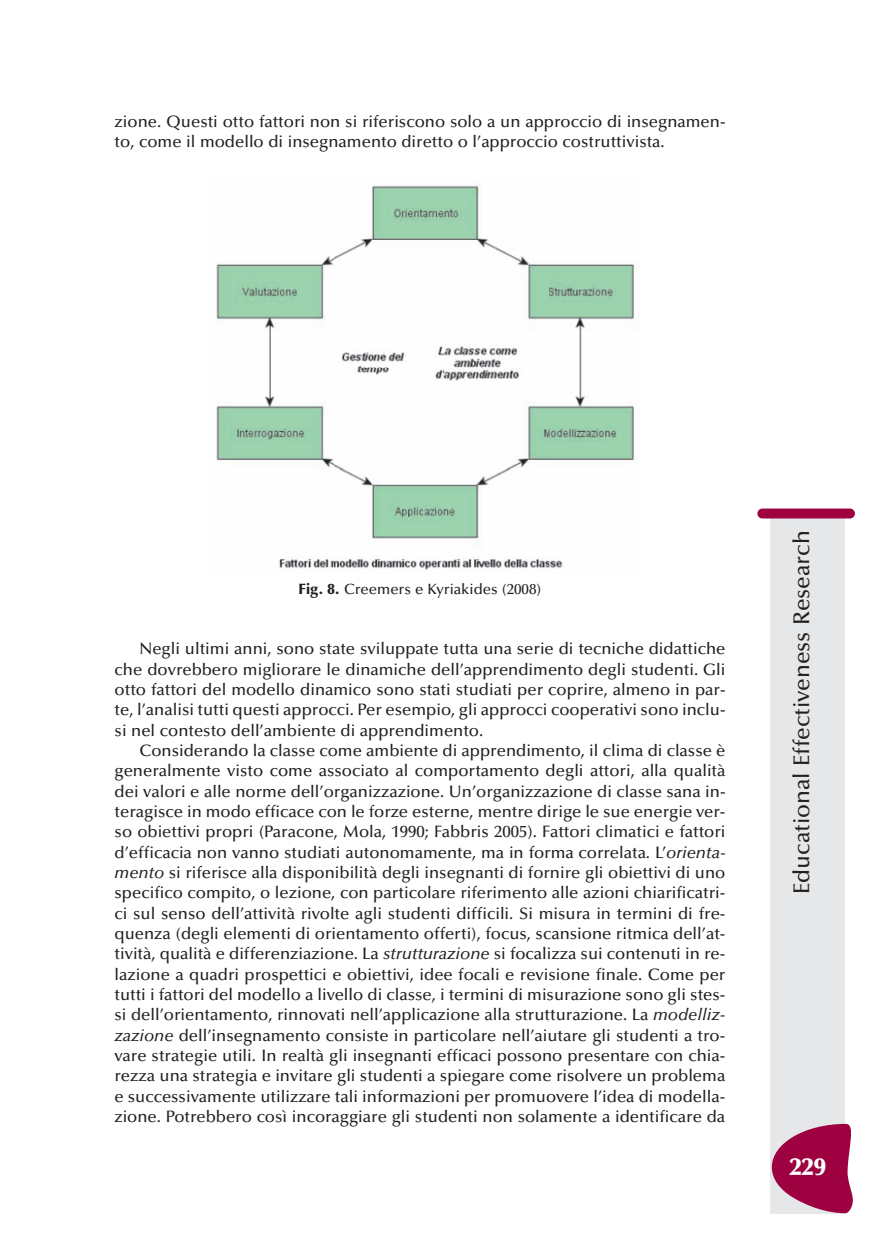
<style>
.page{position:relative;width:869px;height:1241px;background:#fff}
.page>*{position:absolute;margin:0;border:0;box-sizing:border-box;transform-origin:0 0}
.t1{font:900 24.5px "Optima";color:#fff}
.t2{font:500 22.75px "Optima";color:#231f20}
.t3{font:500 16.62px/20.3px "Optima";color:#231f20;text-align:justify}
.t4{font:500 14.88px "Optima";color:#231f20}
.s1{font-weight:900}
.s2{font-style:italic}
</style>
<div class="page">
<img style="left:216px;top:185px;width:419px;height:385px">
<div style="left:770px;top:516px;width:74px;height:697px;background:#e6e7e9"></div>
<div style="left:757px;top:508px;width:97px;height:10px;background:#9d0140;border-radius:5px"></div>
<svg style="left:771px;top:1123px;width:82px;height:89px"></svg>
<p class="t3" style="left:115px;top:113px;width:612px">zione. Questi otto fattori non si riferiscono solo a un approccio di insegnamen&shy;to, come il modello di insegnamento diretto o l’approccio costruttivista.</p>
<p class="t4" style="left:298px;top:583px;width:244px"><span class="s1">Fig. 8.</span> Creemers e Kyriakides (2008)</p>
<p class="t3" style="left:115px;top:640px;width:612px;text-indent:25px">Negli ultimi anni, sono state sviluppate tutta una serie di tecniche didattiche che dovrebbero migliorare le dinamiche dell’apprendimento degli studenti. Gli otto fattori del modello dinamico sono stati studiati per coprire, almeno in par&shy;te, l’analisi tutti questi approcci. Per esempio, gli approcci cooperativi sono inclu&shy;si nel contesto dell’ambiente di apprendimento.</p>
<p class="t3" style="left:114px;top:742px;width:612px;text-indent:25px">Considerando la classe come ambiente di apprendimento, il clima di classe è generalmente visto come associato al comportamento degli attori, alla qualità dei valori e alle norme dell’organizzazione. Un’organizzazione di classe sana in&shy;teragisce in modo efficace con le forze esterne, mentre dirige le sue energie ver&shy;so obiettivi propri (Paracone, Mola, 1990; Fabbris 2005). Fattori climatici e fattori d’efficacia non vanno studiati autonomamente, ma in forma correlata. L’<span class="s2">orienta&shy;mento</span> si riferisce alla disponibilità degli insegnanti di fornire gli obiettivi di uno specifico compito, o lezione, con particolare riferimento alle azioni chiarificatri&shy;ci sul senso dell’attività rivolte agli studenti difficili. Si misura in termini di fre&shy;quenza (degli elementi di orientamento offerti), focus, scansione ritmica dell’at&shy;tività, qualità e differenziazione. La <span class="s2">strutturazione</span> si focalizza sui contenuti in re&shy;lazione a quadri prospettici e obiettivi, idee focali e revisione finale. Come per tutti i fattori del modello a livello di classe, i termini di misurazione sono gli stes&shy;si dell’orientamento, rinnovati nell’applicazione alla strutturazione. La <span class="s2">modelliz&shy;zazione</span> dell’insegnamento consiste in particolare nell’aiutare gli studenti a tro&shy;vare strategie utili. In realtà gli insegnanti efficaci possono presentare con chia&shy;rezza una strategia e invitare gli studenti a spiegare come risolvere un problema e successivamente utilizzare tali informazioni per promuovere l’idea di modella&shy;zione. Potrebbero così incoraggiare gli studenti non solamente a identificare da</p>
<h2 class="t2" style="left:792px;top:893px;width:365px;rotate:-90deg">Educational Effectiveness Research</h2>
<h1 class="t1" style="left:789px;top:1156px;width:38px">229</h1>
</div>
